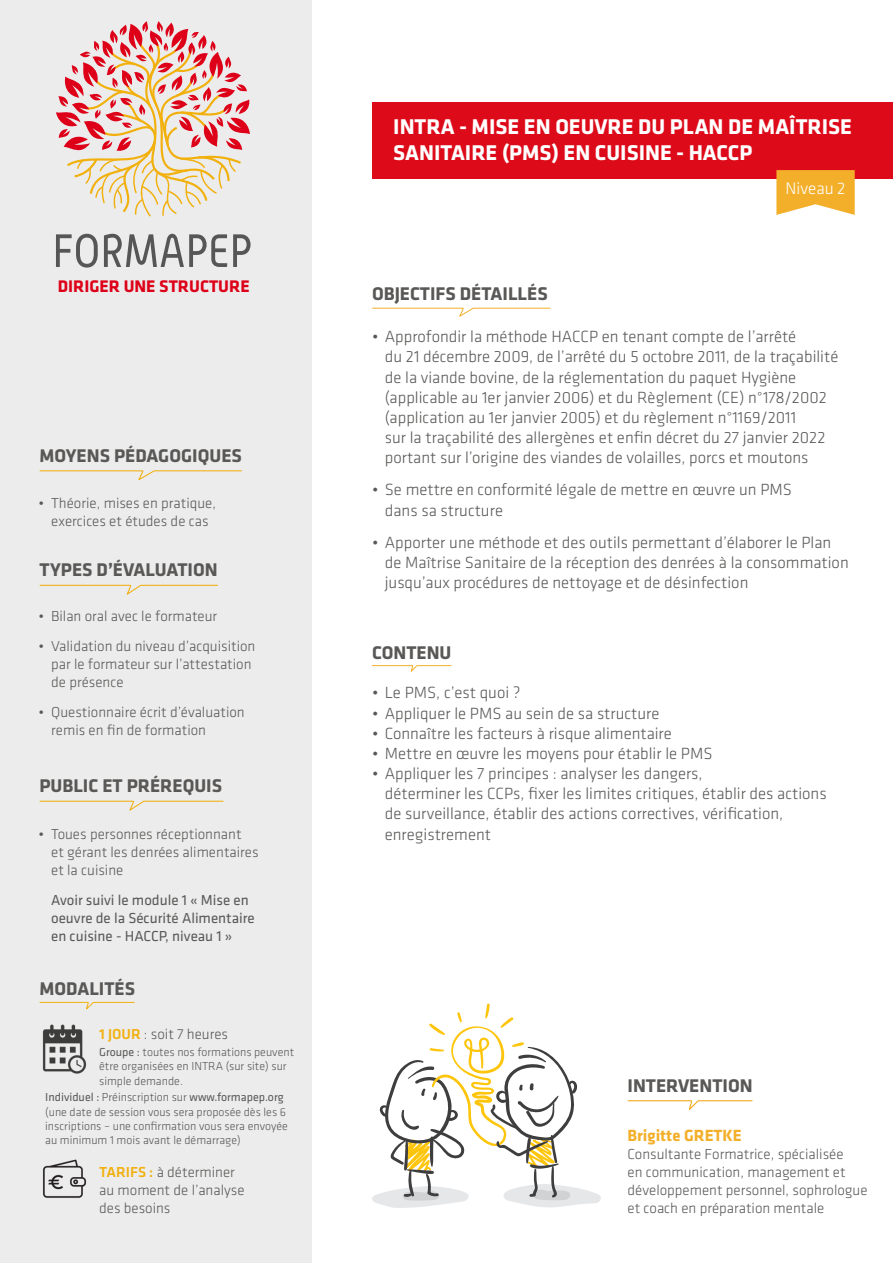
<style>
.page{position:relative;width:893px;height:1263px;background:#fff}
.page>*{position:absolute;margin:0;border:0;box-sizing:border-box;transform-origin:0 0}
.t1{font:700 22.2px/26.5px "Klavika";color:#fff}
.t2{font:700 19.05px "Klavika";color:#595857}
.t3{font:700 17.4px "Klavika";color:#dd0018}
.t4{font:300 17.25px "Klavika";color:#fff}
.t5{font:300 16.8px/20.1px "Klavika";color:#595857}
.t6{font:700 16.8px "Klavika";color:#f3af2a}
.t7{font:300 15px/18px "Klavika";color:#595857}
.t8{font:15px/18px "Klavika";color:#595857}
.t9{font:300 12px/14.4px "Klavika";color:#595857}
.s1{font-weight:500;color:#f2b010}
.s2{font-weight:400}
</style>
<div class="page">
<div style="left:0;top:0;width:311px;height:1263px;background:#ececec"></div>
<svg style="left:56px;top:21px;width:194px;height:196px"></svg>
<svg style="left:56px;top:234px;width:42px;height:34px"></svg>
<svg style="left:104px;top:234px;width:123px;height:33px"></svg>
<svg style="left:233px;top:234px;width:18px;height:33px"></svg>
<svg style="left:372px;top:307px;width:179px;height:10px"></svg>
<svg style="left:372px;top:665px;width:80px;height:7px"></svg>
<svg style="left:372px;top:1003px;width:229px;height:205px"></svg>
<div style="left:372px;top:102px;width:521px;height:77px;background:#dd0b1a"></div>
<svg style="left:39px;top:800px;width:185px;height:11px"></svg>
<svg style="left:39px;top:584px;width:179px;height:11px"></svg>
<svg style="left:39px;top:470px;width:203px;height:11px"></svg>
<svg style="left:776px;top:170px;width:79px;height:45px;background:#f4b844"></svg>
<svg style="left:627px;top:1100px;width:126px;height:10px"></svg>
<img style="left:42px;top:1024px;width:45px;height:50px">
<img style="left:43px;top:1159px;width:44px;height:39px">
<svg style="left:39px;top:1001px;width:96px;height:9px"></svg>
<p class="t1" style="left:393px;top:113px;width:460px">INTRA - MISE EN OEUVRE DU PLAN DE MAÎTRISE<br>SANITAIRE (PMS) EN CUISINE - HACCP</p>
<p class="t4" style="left:785px;top:179px;width:62px">Niveau 2</p>
<p class="t3" style="left:58px;top:276px;width:193px">DIRIGER UNE STRUCTURE</p>
<p class="t2" style="left:372px;top:283px;width:177px">OBJECTIFS DÉTAILLÉS</p>
<p class="t5" style="left:385px;top:327px;width:455px;text-indent:-13px">• Approfondir la méthode HACCP en tenant compte de l’arrêté<br>du 21 décembre 2009, de l’arrêté du 5 octobre 2011, de la traçabilité de la viande bovine, de la réglementation du paquet Hygiène (applicable au 1er janvier 2006) et du Règlement (CE) n°178/2002 (application au 1er janvier 2005) et du règlement n°1169/2011<br>sur la traçabilité des allergènes et enfin décret du 27 janvier 2022 portant sur l’origine des viandes de volailles, porcs et moutons</p>
<p class="t5" style="left:385px;top:480px;width:409px;text-indent:-13px">• Se mettre en conformité légale de mettre en œuvre un PMS dans sa structure</p>
<p class="t5" style="left:385px;top:532px;width:465px;text-indent:-13px">• Apporter une méthode et des outils permettant d’élaborer le Plan de Maîtrise Sanitaire de la réception des denrées à la consommation jusqu’aux procédures de nettoyage et de désinfection</p>
<p class="t2" style="left:40px;top:445px;width:204px">MOYENS PÉDAGOGIQUES</p>
<p class="t7" style="left:38px;top:494px;width:179px;text-align:center">• Théorie, mises en pratique, exercices et études de cas</p>
<p class="t2" style="left:40px;top:559px;width:180px">TYPES D’ÉVALUATION</p>
<p class="t7" style="left:38px;top:607px;width:180px">• Bilan oral avec le formateur</p>
<p class="t7" style="left:51px;top:637px;width:206px;text-indent:-13px">• Validation du niveau d’acquisition par le formateur sur l’attestation de présence</p>
<p class="t7" style="left:51px;top:703px;width:195px;text-indent:-13px">• Questionnaire écrit d’évaluation remis en fin de formation</p>
<p class="t2" style="left:40px;top:775px;width:184px">PUBLIC ET PRÉREQUIS</p>
<p class="t7" style="left:51px;top:826px;width:209px;text-indent:-13px">• Toues personnes réceptionnant<br>et gérant les denrées alimentaires et la cuisine</p>
<p class="t8" style="left:51px;top:892px;width:205px">Avoir suivi le module 1 « Mise en oeuvre de la Sécurité Alimentaire en cuisine - HACCP, niveau 1 »</p>
<p class="t2" style="left:40px;top:978px;width:97px">MODALITÉS</p>
<p class="t7" style="left:99px;top:1025px;width:130px"><span class="s1">1 JOUR</span> : soit 7 heures</p>
<p class="t9" style="left:99px;top:1045px;width:196px"><span class="s2">Groupe :</span> toutes nos formations peuvent être organisées en INTRA (sur site) sur simple demande.</p>
<p class="t9" style="left:45px;top:1090px;width:244px"><span class="s2">Individuel :</span> Préinscription sur <span class="s2">www.formapep.org </span>(une date de session vous sera proposée dès les 6 inscriptions – une confirmation vous sera envoyée au minimum 1 mois avant le démarrage)</p>
<p class="t7" style="left:99px;top:1163px;width:147px"><span class="s1">TARIFS :</span> à déterminer au moment de l’analyse des besoins</p>
<p class="t2" style="left:372px;top:642px;width:81px">CONTENU</p>
<p class="t5" style="left:372px;top:683px;width:150px">• Le PMS, c’est quoi ?</p>
<p class="t5" style="left:372px;top:703px;width:289px">• Appliquer le PMS au sein de sa structure</p>
<p class="t5" style="left:372px;top:723px;width:301px">• Connaître les facteurs à risque alimentaire</p>
<p class="t5" style="left:372px;top:743px;width:342px">• Mettre en œuvre les moyens pour établir le PMS</p>
<p class="t5" style="left:385px;top:764px;width:443px;text-indent:-13px">• Appliquer les 7 principes : analyser les dangers,<br>déterminer les CCPs, fixer les limites critiques, établir des actions de surveillance, établir des actions correctives, vérification, enregistrement</p>
<p class="t2" style="left:627px;top:1075px;width:127px">INTERVENTION</p>
<p class="t6" style="left:627px;top:1126px;width:116px">Brigitte GRETKE</p>
<p class="t7" style="left:627px;top:1145px;width:242px">Consultante Formatrice, spécialisée<br>en communication, management et développement personnel, sophrologue et coach en préparation mentale</p>
</div>
